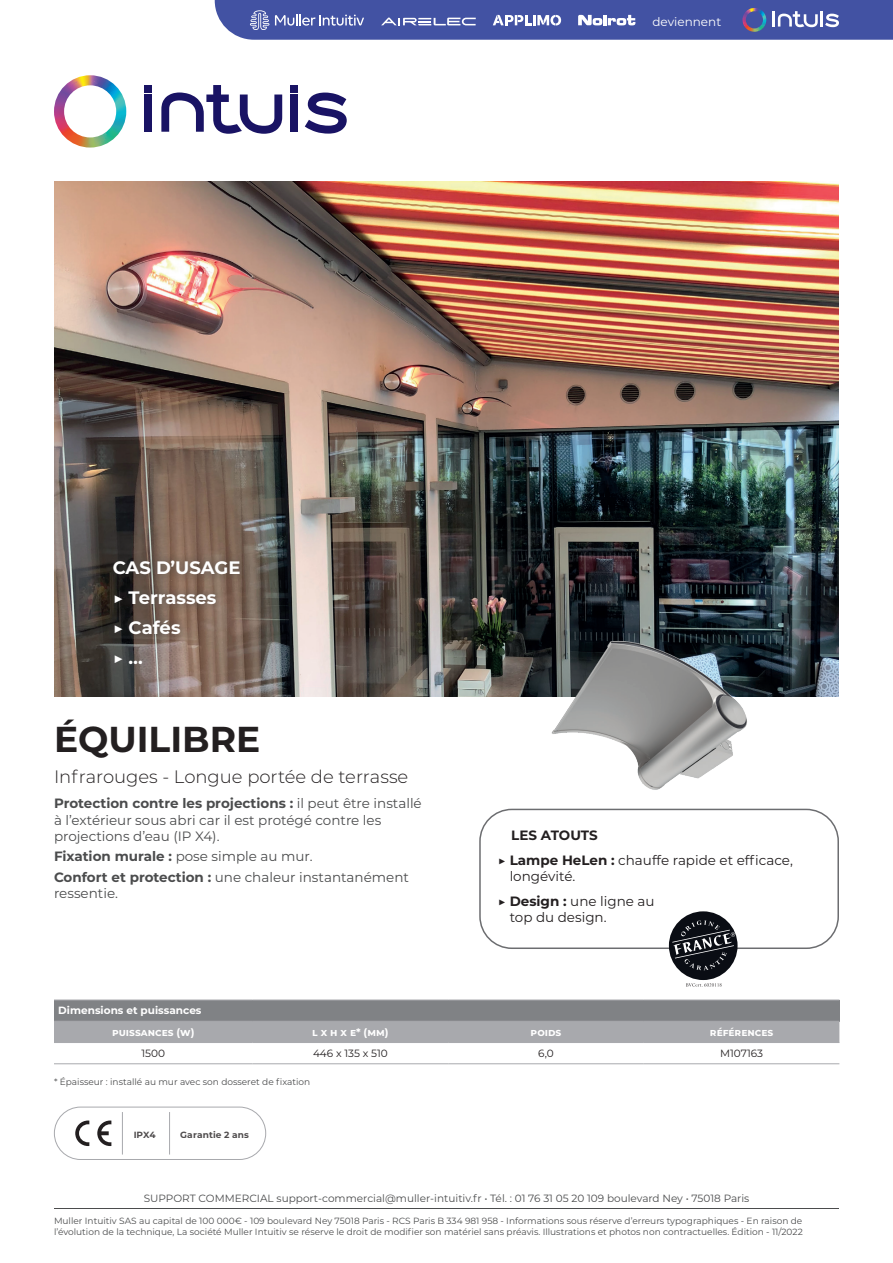
<style>
.page{position:relative;width:893px;height:1263px;background:#fff}
.page>*{position:absolute;margin:0;border:0;box-sizing:border-box;transform-origin:0 0}
.t1{font:700 36px "Montserrat";color:#231f20}
.t2{font:300 18px "Montserrat";color:#231f20}
.t3{font:700 18px/30.2px "Montserrat";color:#fff}
.t4{font:13.5px/16.2px "Montserrat";color:#4b4c4d}
.t5{font:13.5px/24.8px "Montserrat";color:#231f20}
.t6{font:12px "Montserrat";color:#fff}
.t7{font:10.5px "Montserrat";color:#4b4c4d}
.t8{font:700 10.5px/21.3px "Montserrat";color:#fff}
.t9{font:10.5px "Montserrat";color:#231f20}
.t10{font:9px/10.8px "Montserrat";color:#4b4c4d}
.t11{font:700 9px "Montserrat";letter-spacing:.015em;color:#231f20}
.s1{font-weight:700}
</style>
<div class="page">
<img style="left:54px;top:75px;width:72px;height:73px">
<div style="left:144px;top:95px;width:8px;height:37px;background:#191364"></div>
<div style="left:144px;top:85px;width:8px;height:7px;background:#191364"></div>
<div style="left:290px;top:95px;width:7px;height:37px;background:#191364"></div>
<div style="left:290px;top:85px;width:7px;height:7px;background:#191364"></div>
<svg style="left:305px;top:93px;width:42px;height:41px"></svg>
<svg style="left:161px;top:85px;width:121px;height:49px"></svg>
<svg style="left:215px;top:0;width:678px;height:40px"></svg>
<img style="left:54px;top:181px;width:785px;height:515px">
<div style="left:479px;top:809px;width:360px;height:140px;border:2px solid #6c6d70;border-radius:32px"></div>
<div style="left:669px;top:911px;width:69px;height:69px;background:#0a0d14;border-radius:50%"></div>
<svg style="left:672px;top:920px;width:63px;height:50px"></svg>
<svg style="left:686px;top:983px;width:35px;height:4px"></svg>
<div style="left:104px;top:551px;width:144px;height:122px;background:#4b4c4d;opacity:.75"></div>
<div style="left:54px;top:1000px;width:785px;height:21px;background:#808285"></div>
<div style="left:54px;top:1022px;width:785px;height:20px;background:#a8a9ad"></div>
<hr style="left:54px;top:1000px;width:199px;height:1px;background:#a8a9ad">
<hr style="left:253px;top:1000px;width:195px;height:1px;background:#a8a9ad">
<hr style="left:448px;top:1000px;width:196px;height:1px;background:#a8a9ad">
<hr style="left:644px;top:1000px;width:195px;height:1px;background:#a8a9ad">
<hr style="left:54px;top:1021px;width:199px;height:1px;background:#a8a9ad">
<hr style="left:253px;top:1021px;width:195px;height:1px;background:#a8a9ad">
<hr style="left:448px;top:1021px;width:196px;height:1px;background:#a8a9ad">
<hr style="left:644px;top:1021px;width:195px;height:1px;background:#a8a9ad">
<hr style="left:54px;top:1063px;width:199px;height:1px;background:#a8a9ad">
<hr style="left:253px;top:1063px;width:195px;height:1px;background:#a8a9ad">
<hr style="left:448px;top:1063px;width:196px;height:1px;background:#a8a9ad">
<hr style="left:644px;top:1063px;width:195px;height:1px;background:#a8a9ad">
<hr style="left:54px;top:1042px;width:199px;height:1px;background:#a8a9ad">
<hr style="left:253px;top:1042px;width:195px;height:1px;background:#a8a9ad">
<hr style="left:448px;top:1042px;width:196px;height:1px;background:#a8a9ad">
<hr style="left:644px;top:1042px;width:195px;height:1px;background:#a8a9ad">
<img style="left:479px;top:630px;width:360px;height:160px">
<hr style="left:122px;top:1112px;width:1px;height:42px;background:#a8a9ad">
<svg style="left:75px;top:1120px;width:14px;height:26px"></svg>
<svg style="left:97px;top:1120px;width:14px;height:26px"></svg>
<div style="left:54px;top:1107px;width:212px;height:53px;border:1px solid #a8a9ad;border-radius:26px"></div>
<hr style="left:169px;top:1112px;width:1px;height:42px;background:#a8a9ad">
<hr style="left:54px;top:1208px;width:785px;height:1px;background:#4b4c4d">
<h3 class="t6" style="left:652px;top:13px;width:70px">deviennent</h3>
<h2 class="t3" style="left:113px;top:552px;width:129px">CAS D’USAGE ▶ Terrasses<br>▶ Cafés<br>▶ …</h2>
<h1 class="t1" style="left:54px;top:714px;width:208px">ÉQUILIBRE</h1>
<h3 class="t4" style="left:54px;top:795px;width:369px"><span class="s1">Protection contre les projections :</span> il peut être installé à l’extérieur sous abri car il est protégé contre les projections d’eau (IP X4).</h3>
<h3 class="t4" style="left:54px;top:846px;width:357px;line-height:20.4px"><span class="s1">Fixation murale :</span> pose simple au mur.<br><span class="s1">Confort et protection :</span> une chaleur instantanément</h3>
<h3 class="t4" style="left:54px;top:885px;width:66px">ressentie.</h3>
<h2 class="t2" style="left:54px;top:764px;width:356px">Infrarouges - Longue portée de terrasse</h2>
<h3 class="t5" style="left:498px;top:823px;width:297px;text-indent:14px"><span class="s1">LES ATOUTS<br>▶ Lampe HeLen :</span> chauffe rapide et efficace,</h3>
<h3 class="t5" style="left:498px;top:863px;width:158px;text-indent:12px">longévité.<br><span class="s1">▶ Design :</span> une ligne au</h3>
<h3 class="t5" style="left:510px;top:904px;width:98px">top du design.</h3>
<p class="t8" style="left:112px;top:999px;width:91px;text-indent:-54px">Dimensions et puissances puissances (w)</p>
<p class="t8" style="left:312px;top:1021px;width:78px">l x h x e* (mm)</p>
<p class="t8" style="left:531px;top:1021px;width:32px">poids</p>
<p class="t8" style="left:710px;top:1021px;width:65px">références</p>
<p class="t9" style="left:141px;top:1046px;width:25px">1500</p>
<p class="t9" style="left:313px;top:1046px;width:76px">446 x 135 x 510</p>
<p class="t9" style="left:538px;top:1046px;width:17px">6,0</p>
<p class="t9" style="left:720px;top:1046px;width:45px">M107163</p>
<p class="t10" style="left:54px;top:1076px;width:258px">* Épaisseur : installé au mur avec son dosseret de fixation</p>
<p class="t11" style="left:133px;top:1128px;width:24px">IPX4</p>
<p class="t11" style="left:180px;top:1128px;width:70px">Garantie 2 ans</p>
<p class="t7" style="left:144px;top:1191px;width:607px">SUPPORT COMMERCIAL support-commercial@muller-intuitiv.fr • Tél. : 01 76 31 05 20 109 boulevard Ney • 75018 Paris</p>
<p class="t10" style="left:54px;top:1215px;width:750px">Muller Intuitiv SAS au capital de 100 000€ - 109 boulevard Ney 75018 Paris - RCS Paris B 334 981 958 - Informations sous réserve d’erreurs typographiques - En raison de l’évolution de la technique, La société Muller Intuitiv se réserve le droit de modifier son matériel sans préavis. Illustrations et photos non contractuelles. Édition - 11/2022</p>
</div>
